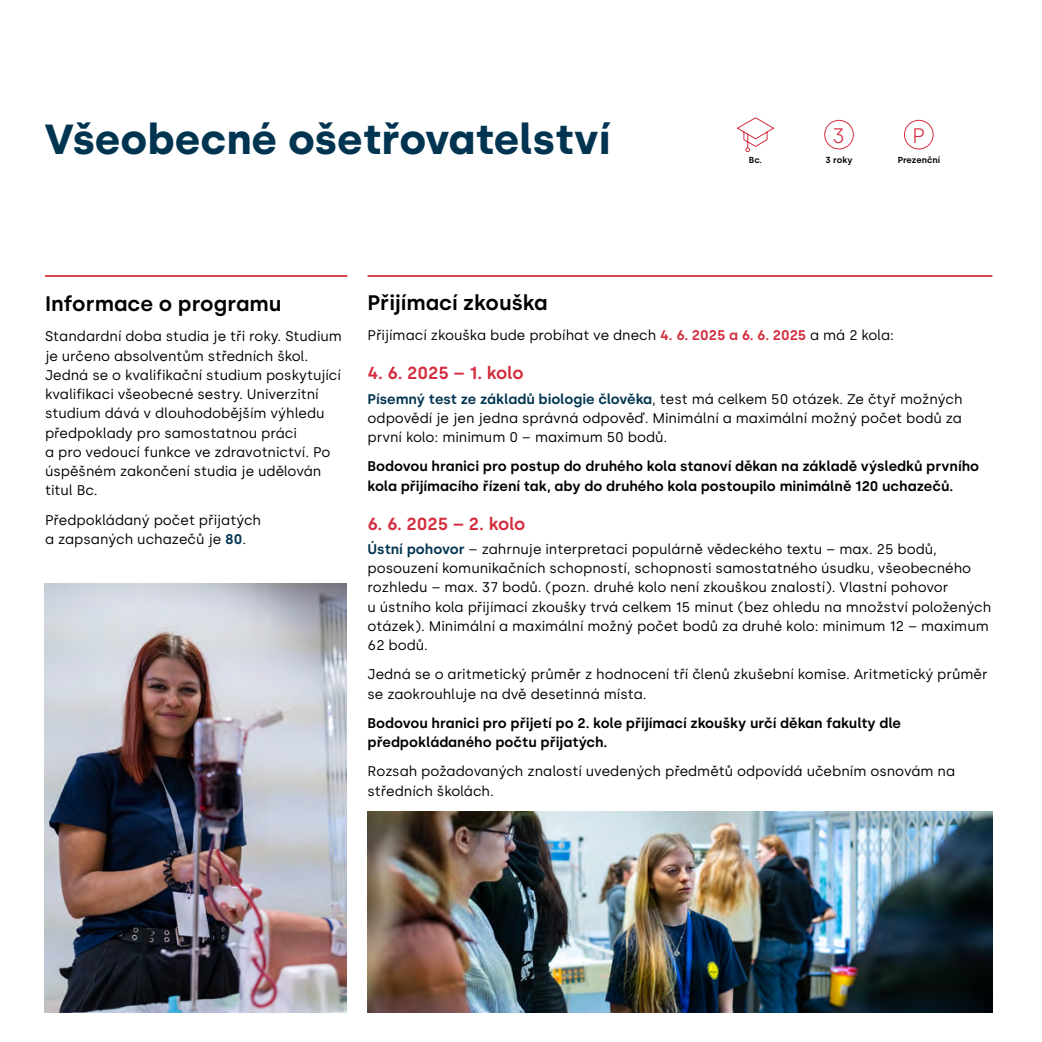
<style>
.page{position:relative;width:1042px;height:1042px;background:#fff}
.page>*{position:absolute;margin:0;border:0;box-sizing:border-box;transform-origin:0 0}
.t1{font:700 42px "Silka";color:#003450}
.t2{font:600 21px "Silka";color:#000}
.t3{font:300 21px "Silka";color:#d32e3f}
.t4{font:600 17.5px "Silka";letter-spacing:-.005em;color:#d32e3f}
.t5{font:14px/19.2px "Silka";color:#000}
.t6{font:600 14px/19.2px "Silka";color:#000}
.t7{font:600 8.75px "Silka";color:#000}
.s1{font-weight:600;color:#003450}
.s2{font-weight:600;color:#d32e3f}
</style>
<div class="page">
<hr style="left:367px;top:275px;width:625px;height:2px;background:#d32e3f">
<hr style="left:45px;top:275px;width:302px;height:2px;background:#d32e3f">
<img style="left:45px;top:583px;width:302px;height:429px">
<svg style="left:737px;top:117px;width:37px;height:35px"></svg>
<div style="left:904px;top:120px;width:29px;height:29px;border:1px solid #d32e3f;border-radius:50%"></div>
<div style="left:824px;top:120px;width:30px;height:29px;border:1px solid #d32e3f;border-radius:50%"></div>
<img style="left:367px;top:811px;width:625px;height:201px">
<h1 class="t1" style="left:45px;top:114px;width:567px">Všeobecné ošetřovatelství</h1>
<h2 class="t3" style="left:832px;top:123px;width:14px">3</h2>
<h2 class="t3" style="left:912px;top:124px;width:14px">P</h2>
<p class="t7" style="left:749px;top:155px;width:15px">Bc.</p>
<p class="t7" style="left:825px;top:155px;width:28px">3 roky</p>
<p class="t7" style="left:897px;top:155px;width:44px">Prezenční</p>
<h2 class="t2" style="left:45px;top:291px;width:238px">Informace o programu</h2>
<p class="t5" style="left:45px;top:327px;width:298px">Standardní doba studia je tři roky. Studium je určeno absolventům středních škol.<br>Jedná se o kvalifikační studium poskytující kvalifikaci všeobecné sestry. Univerzitní studium dává v dlouhodobějším výhledu předpoklady pro samostatnou práci<br>a pro vedoucí funkce ve zdravotnictví. Po úspěšném zakončení studia je udělován titul Bc.</p>
<p class="t5" style="left:45px;top:510px;width:218px">Předpokládaný počet přijatých a zapsaných uchazečů je <span class="s1">80</span>.</p>
<h2 class="t2" style="left:367px;top:291px;width:181px">Přijímací zkouška</h2>
<p class="t5" style="left:367px;top:326px;width:528px">Přijímací zkouška bude probíhat ve dnech <span class="s2">4. 6. 2025 a 6. 6. 2025</span> a má 2 kola:</p>
<p class="t4" style="left:367px;top:363px;width:158px">4. 6. 2025 – 1. kolo</p>
<p class="t5" style="left:367px;top:389px;width:596px;text-align:justify"><span class="s1">Písemný test ze základů biologie člověka</span>, test má celkem 50 otázek. Ze čtyř možných odpovědí je jen jedna správná odpověď. Minimální a maximální možný počet bodů za první kolo: minimum 0 – maximum 50 bodů.</p>
<p class="t6" style="left:367px;top:457px;width:613px">Bodovou hranici pro postup do druhého kola stanoví děkan na základě výsledků prvního kola přijímacího řízení tak, aby do druhého kola postoupilo minimálně 120 uchazečů.</p>
<p class="t4" style="left:367px;top:513px;width:159px">6. 6. 2025 – 2. kolo</p>
<p class="t5" style="left:367px;top:539px;width:625px"><span class="s1">Ústní pohovor</span> – zahrnuje interpretaci populárně vědeckého textu – max. 25 bodů, posouzení komunikačních schopností, schopnosti samostatného úsudku, všeobecného rozhledu – max. 37 bodů. (pozn. druhé kolo není zkouškou znalostí). Vlastní pohovor<br>u ústního kola přijímací zkoušky trvá celkem 15 minut (bez ohledu na množství položených otázek). Minimální a maximální možný počet bodů za druhé kolo: minimum 12 – maximum 62 bodů.</p>
<p class="t5" style="left:367px;top:665px;width:621px">Jedná se o aritmetický průměr z hodnocení tří členů zkušební komise. Aritmetický průměr se zaokrouhluje na dvě desetinná místa.</p>
<p class="t6" style="left:367px;top:713px;width:535px">Bodovou hranici pro přijetí po 2. kole přijímací zkoušky určí děkan fakulty dle předpokládaného počtu přijatých.</p>
<p class="t5" style="left:367px;top:762px;width:589px">Rozsah požadovaných znalostí uvedených předmětů odpovídá učebním osnovám na středních školách.</p>
</div>
